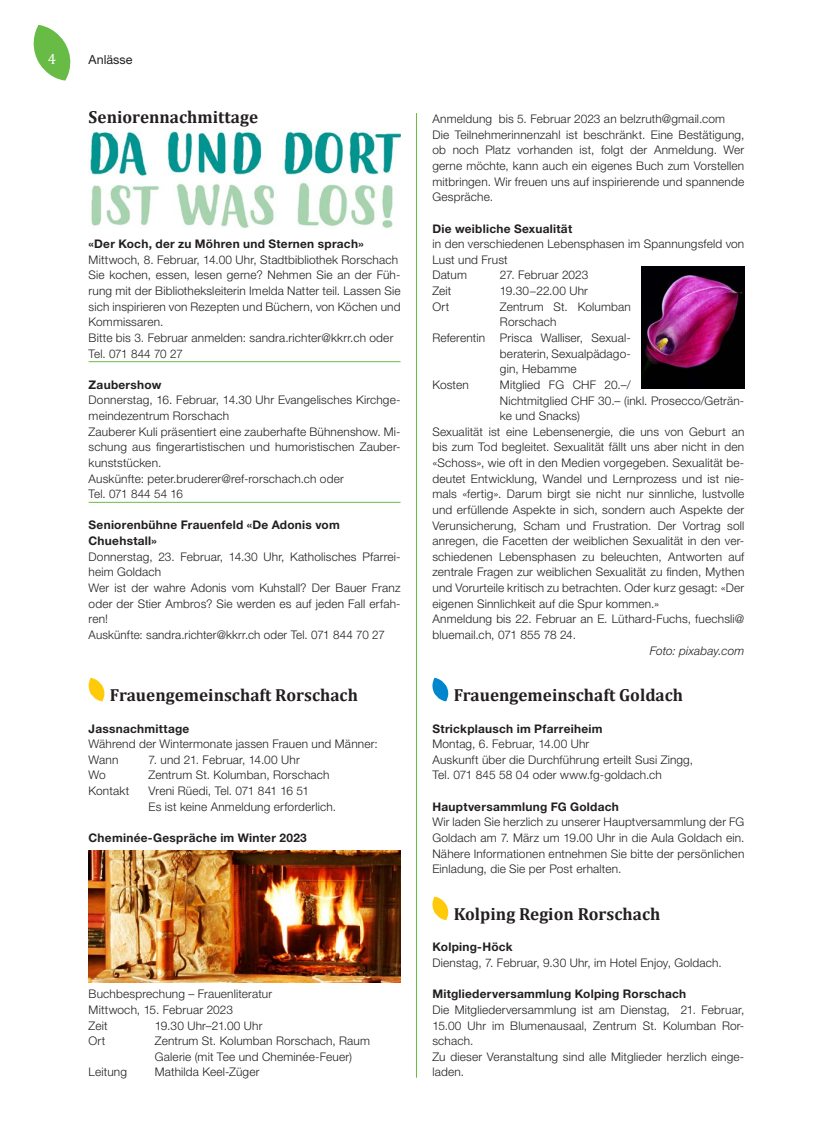
<style>
.page{position:relative;width:833px;height:1134px;background:#fff}
.page>*{position:absolute;margin:0;border:0;box-sizing:border-box;transform-origin:0 0}
.t1{font:700 17.5px "Cambria";color:#231f20}
.t2{font:15px "Cambria";color:#fff}
.t3{font:12.5px "Helvetica Neue LT Std";color:#231f20}
.t4{font:300 11.88px/15.6px "Helvetica Neue LT Std";letter-spacing:.015em;color:#231f20}
.t5{font:700 11.88px/15.6px "Helvetica Neue LT Std";letter-spacing:.02em;color:#231f20}
.t6{font:italic 300 11.88px "Helvetica Neue LT Std";letter-spacing:.01em;color:#231f20}
</style>
<div class="page">
<svg style="left:33px;top:25px;width:38px;height:56px"></svg>
<hr style="left:89px;top:361px;width:311px;height:1px;background:#68bc45">
<hr style="left:89px;top:502px;width:311px;height:1px;background:#68bc45">
<svg style="left:88px;top:678px;width:17px;height:23px"></svg>
<svg style="left:432px;top:678px;width:17px;height:23px"></svg>
<svg style="left:432px;top:896px;width:17px;height:24px"></svg>
<hr style="left:416px;top:113px;width:1px;height:964px;background:#68bc45">
<img style="left:90px;top:131px;width:310px;height:97px">
<img style="left:89px;top:850px;width:311px;height:132px">
<img style="left:641px;top:267px;width:103px;height:122px">
<p class="t2" style="left:48px;top:50px;width:10px">4</p>
<p class="t3" style="left:89px;top:52px;width:45px">Anlässe</p>
<h1 class="t1" style="left:89px;top:107px;width:171px">Seniorennachmittage</h1>
<p class="t5" style="left:89px;top:236px;width:276px">«Der Koch, der zu Möhren und Sternen sprach»</p>
<p class="t4" style="left:89px;top:251px;width:313px">Mittwoch, 8. Februar, 14.00 Uhr, Stadtbibliothek Rorschach Sie kochen, essen, lesen gerne? Nehmen Sie an der Füh&shy;rung mit der Bibliotheksleiterin Imelda Natter teil. Lassen Sie sich inspirieren von Rezepten und Büchern, von Köchen und Kommissaren.<br>Bitte bis 3. Februar anmelden: sandra.richter@kkrr.ch oder Tel. 071 844 70 27</p>
<p class="t5" style="left:89px;top:376px;width:74px">Zaubershow</p>
<p class="t4" style="left:89px;top:392px;width:313px">Donnerstag, 16. Februar, 14.30 Uhr Evangelisches Kirchge&shy;meindezentrum Rorschach<br>Zauberer Kuli präsentiert eine zauberhafte Bühnenshow. Mi&shy;schung aus fingerartistischen und humoristischen Zauber&shy;kunststücken.<br>Auskünfte: peter.bruderer@ref-rorschach.ch oder<br>Tel. 071 844 54 16</p>
<p class="t5" style="left:89px;top:517px;width:253px">Seniorenbühne Frauenfeld «De Adonis vom<br>Chuehstall»</p>
<p class="t4" style="left:89px;top:548px;width:313px">Donnerstag, 23. Februar, 14.30 Uhr, Katholisches Pfarrei&shy;heim Goldach<br>Wer ist der wahre Adonis vom Kuhstall? Der Bauer Franz oder der Stier Ambros? Sie werden es auf jeden Fall erfah&shy;ren!<br>Auskünfte: sandra.richter@kkrr.ch oder Tel. 071 844 70 27</p>
<h1 class="t1" style="left:110px;top:685px;width:249px">Frauengemeinschaft Rorschach</h1>
<p class="t5" style="left:89px;top:720px;width:102px">Jassnachmittage</p>
<p class="t4" style="left:89px;top:736px;width:291px">Während der Wintermonate jassen Frauen und Männer:<br>Wann</p>
<p class="t4" style="left:149px;top:751px;width:153px">7. und 21. Februar, 14.00 Uhr</p>
<p class="t4" style="left:89px;top:767px;width:19px">Wo</p>
<p class="t4" style="left:149px;top:767px;width:182px">Zentrum St. Kolumban, Rorschach</p>
<p class="t4" style="left:89px;top:783px;width:42px">Kontakt</p>
<p class="t4" style="left:149px;top:783px;width:189px">Vreni Rüedi, Tel. 071 841 16 51<br>Es ist keine Anmeldung erforderlich.</p>
<p class="t5" style="left:89px;top:830px;width:220px">Cheminée-Gespräche im Winter 2023</p>
<p class="t4" style="left:89px;top:986px;width:185px">Buchbesprechung – Frauenliteratur<br>Mittwoch, 15. Februar 2023<br>Zeit</p>
<p class="t4" style="left:155px;top:1017px;width:109px">19.30 Uhr–21.00 Uhr</p>
<p class="t4" style="left:89px;top:1033px;width:18px">Ort</p>
<p class="t4" style="left:155px;top:1033px;width:217px">Zentrum St. Kolumban Rorschach, Raum<br>Galerie (mit Tee und Cheminée-Feuer)</p>
<p class="t4" style="left:89px;top:1064px;width:40px">Leitung</p>
<p class="t4" style="left:155px;top:1064px;width:106px">Mathilda Keel-Züger</p>
<p class="t4" style="left:432px;top:111px;width:313px">Anmeldung bis 5. Februar 2023 an belzruth@gmail.com Die Teilnehmerinnenzahl ist beschränkt. Eine Bestätigung, ob noch Platz vorhanden ist, folgt der Anmeldung. Wer gerne möchte, kann auch ein eigenes Buch zum Vorstellen mitbringen. Wir freuen uns auf inspirierende und spannende Gespräche.</p>
<p class="t5" style="left:432px;top:220px;width:141px">Die weibliche Sexualität</p>
<p class="t4" style="left:432px;top:236px;width:313px">in den verschiedenen Lebensphasen im Spannungsfeld von<br>Lust und Frust<br>Datum</p>
<p class="t4" style="left:500px;top:267px;width:90px">27. Februar 2023</p>
<p class="t4" style="left:432px;top:283px;width:21px">Zeit</p>
<p class="t4" style="left:500px;top:283px;width:89px">19.30−22.00 Uhr</p>
<p class="t4" style="left:432px;top:298px;width:18px">Ort</p>
<p class="t4" style="left:500px;top:298px;width:132px">Zentrum St. Kolumban</p>
<p class="t4" style="left:500px;top:314px;width:58px">Rorschach</p>
<p class="t4" style="left:432px;top:330px;width:200px">Referentin Prisca Walliser, Sexual-</p>
<p class="t4" style="left:500px;top:345px;width:132px">beraterin, Sexualpädago-</p>
<p class="t4" style="left:500px;top:361px;width:78px">gin, Hebamme</p>
<p class="t4" style="left:432px;top:377px;width:38px">Kosten</p>
<p class="t4" style="left:500px;top:377px;width:132px">Mitglied FG CHF 20.–/</p>
<p class="t4" style="left:500px;top:392px;width:246px">Nichtmitglied CHF 30.– (inkl. Prosecco/Geträn-</p>
<p class="t4" style="left:500px;top:408px;width:81px">ke und Snacks)</p>
<p class="t4" style="left:432px;top:423px;width:313px">Sexualität ist eine Lebensenergie, die uns von Geburt an</p>
<p class="t4" style="left:432px;top:439px;width:313px">bis zum Tod begleitet. Sexualität fällt uns aber nicht in den</p>
<p class="t4" style="left:432px;top:455px;width:313px">«Schoss», wie oft in den Medien vorgegeben. Sexualität be-</p>
<p class="t4" style="left:432px;top:470px;width:313px">deutet Entwicklung, Wandel und Lernprozess und ist nie-</p>
<p class="t4" style="left:432px;top:486px;width:313px">mals «fertig». Darum birgt sie nicht nur sinnliche, lustvolle</p>
<p class="t4" style="left:432px;top:502px;width:313px">und erfüllende Aspekte in sich, sondern auch Aspekte der</p>
<p class="t4" style="left:432px;top:517px;width:313px">Verunsicherung, Scham und Frustration. Der Vortrag soll</p>
<p class="t4" style="left:432px;top:533px;width:313px">anregen, die Facetten der weiblichen Sexualität in den ver-</p>
<p class="t4" style="left:432px;top:548px;width:313px">schiedenen Lebensphasen zu beleuchten, Antworten auf</p>
<p class="t4" style="left:432px;top:564px;width:313px">zentrale Fragen zur weiblichen Sexualität zu finden, Mythen</p>
<p class="t4" style="left:432px;top:580px;width:313px">und Vorurteile kritisch zu betrachten. Oder kurz gesagt: «Der</p>
<p class="t4" style="left:432px;top:595px;width:228px">eigenen Sinnlichkeit auf die Spur kommen.»</p>
<p class="t4" style="left:432px;top:611px;width:313px">Anmeldung bis 22. Februar an E. Lüthard-Fuchs, fuechsli@</p>
<p class="t4" style="left:432px;top:627px;width:145px">bluemail.ch, 071 855 78 24.</p>
<p class="t6" style="left:650px;top:643px;width:96px">Foto: pixabay.com</p>
<h1 class="t1" style="left:454px;top:685px;width:231px">Frauengemeinschaft Goldach</h1>
<p class="t5" style="left:432px;top:720px;width:172px">Strickplausch im Pfarreiheim</p>
<p class="t4" style="left:432px;top:736px;width:262px">Montag, 6. Februar, 14.00 Uhr<br>Auskunft über die Durchführung erteilt Susi Zingg,<br>Tel. 071 845 58 04 oder www.fg-goldach.ch</p>
<p class="t5" style="left:432px;top:798px;width:188px">Hauptversammlung FG Goldach</p>
<p class="t4" style="left:432px;top:814px;width:313px;text-align:justify">Wir laden Sie herzlich zu unserer Hauptversammlung der FG Goldach am 7. März um 19.00 Uhr in die Aula Goldach ein.<br>Nähere Informationen entnehmen Sie bitte der persönlichen Einladung, die Sie per Post erhalten.</p>
<h1 class="t1" style="left:454px;top:903px;width:208px">Kolping Region Rorschach</h1>
<p class="t5" style="left:432px;top:939px;width:82px">Kolping-Höck</p>
<p class="t4" style="left:432px;top:955px;width:291px">Dienstag, 7. Februar, 9.30 Uhr, im Hotel Enjoy, Goldach.</p>
<p class="t5" style="left:432px;top:986px;width:255px">Mitgliederversammlung Kolping Rorschach</p>
<p class="t4" style="left:432px;top:1001px;width:313px">Die Mitgliederversammlung ist am Dienstag, 21. Februar, 15.00 Uhr im Blumenausaal, Zentrum St. Kolumban Ror&shy;schach.<br>Zu dieser Veranstaltung sind alle Mitglieder herzlich einge&shy;laden.</p>
</div>
